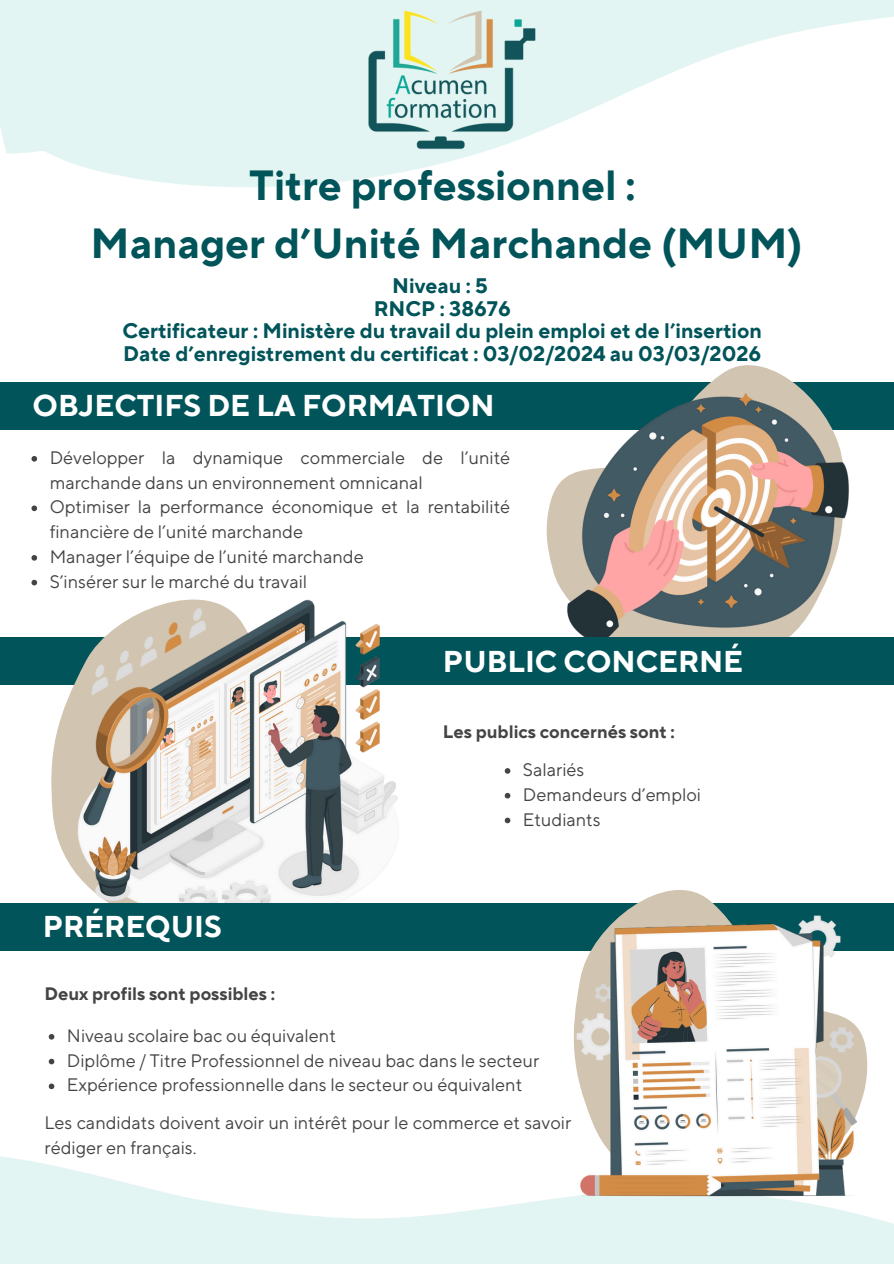
<style>
.page{position:relative;width:894px;height:1264px;background:#fff}
.page>*{position:absolute;margin:0;border:0;box-sizing:border-box;transform-origin:0 0}
.t1{font:700 42px/58.5px "TT Norms Pro";color:#015459;text-align:center}
.t2{font:700 30px "TT Norms Pro";color:#fff}
.t3{font:700 21px/22.5px "TT Norms Pro";color:#015459;text-align:center}
.t4{font:18px/24.8px "TT Norms Pro";color:#444}
.t5{font:700 18px "TT Norms Pro";color:#444}
</style>
<div class="page">
<div style="left:0;top:382px;width:893px;height:48px;background:#015459"></div>
<svg style="left:134px;top:0;width:759px;height:187px"></svg>
<div style="left:0;top:0;width:282px;height:178px;background:#e3f5f3"></div>
<img style="left:310px;top:0;width:273px;height:163px">
<svg style="left:510px;top:365px;width:371px;height:320px"></svg>
<svg style="left:31px;top:456px;width:6px;height:5px"></svg>
<svg style="left:31px;top:505px;width:6px;height:6px"></svg>
<img style="left:562px;top:372px;width:291px;height:265px">
<div style="left:0;top:637px;width:893px;height:47px;background:#015459"></div>
<svg style="left:12px;top:555px;width:396px;height:396px"></svg>
<svg style="left:504px;top:768px;width:6px;height:5px"></svg>
<svg style="left:504px;top:792px;width:6px;height:6px"></svg>
<svg style="left:504px;top:817px;width:6px;height:6px"></svg>
<svg style="left:0;top:1156px;width:893px;height:107px;fill:#e3f5f3"></svg>
<img style="left:69px;top:589px;width:340px;height:314px">
<div style="left:0;top:903px;width:893px;height:47px;background:#015459"></div>
<svg style="left:49px;top:1034px;width:5px;height:5px"></svg>
<svg style="left:49px;top:1058px;width:5px;height:6px"></svg>
<svg style="left:49px;top:1083px;width:5px;height:6px"></svg>
<img style="left:549px;top:890px;width:335px;height:334px">
<p class="t1" style="left:91px;top:157px;width:713px">Titre professionnel :<br>Manager d’Unité Marchande (MUM)</p>
<h2 class="t3" style="left:122px;top:275px;width:640px">Niveau : 5<br>RNCP : 38676<br>Certificateur : Ministère du travail du plein emploi et de l’insertion Date d’enregistrement du certificat : 03/02/2024 au 03/03/2026</h2>
<p class="t2" style="left:32px;top:387px;width:463px">OBJECTIFS DE LA FORMATION</p>
<p class="t4" style="left:50px;top:446px;width:462px">Développer la dynamique commerciale de l’unité marchande dans un environnement omnicanal</p>
<h1 class="t4" style="left:50px;top:495px;width:462px">Optimiser la performance économique et la rentabilité financière de l’unité marchande</h1>
<h3 class="t4" style="left:50px;top:545px;width:315px">Manager l’équipe de l’unité marchande</h3>
<p class="t4" style="left:50px;top:569px;width:259px">S’insérer sur le marché du travail</p>
<p class="t2" style="left:443px;top:643px;width:302px">PUBLIC CONCERNÉ</p>
<p class="t5" style="left:443px;top:720px;width:233px">Les publics concernés sont :</p>
<p class="t2" style="left:43px;top:908px;width:180px">PRÉREQUIS</p>
<h2 class="t4" style="left:523px;top:758px;width:63px">Salariés</h2>
<p class="t4" style="left:523px;top:782px;width:179px">Demandeurs d’emploi</p>
<p class="t4" style="left:523px;top:807px;width:79px">Etudiants</p>
<p class="t5" style="left:44px;top:983px;width:232px">Deux profils sont possibles :</p>
<p class="t4" style="left:67px;top:1023px;width:270px">Niveau scolaire bac ou équivalent</p>
<p class="t4" style="left:67px;top:1048px;width:473px">Diplôme / Titre Professionnel de niveau bac dans le secteur</p>
<h2 class="t4" style="left:67px;top:1073px;width:456px">Expérience professionnelle dans le secteur ou équivalent</h2>
<p class="t4" style="left:44px;top:1111px;width:528px">Les candidats doivent avoir un intérêt pour le commerce et savoir rédiger en français.</p>
</div>
